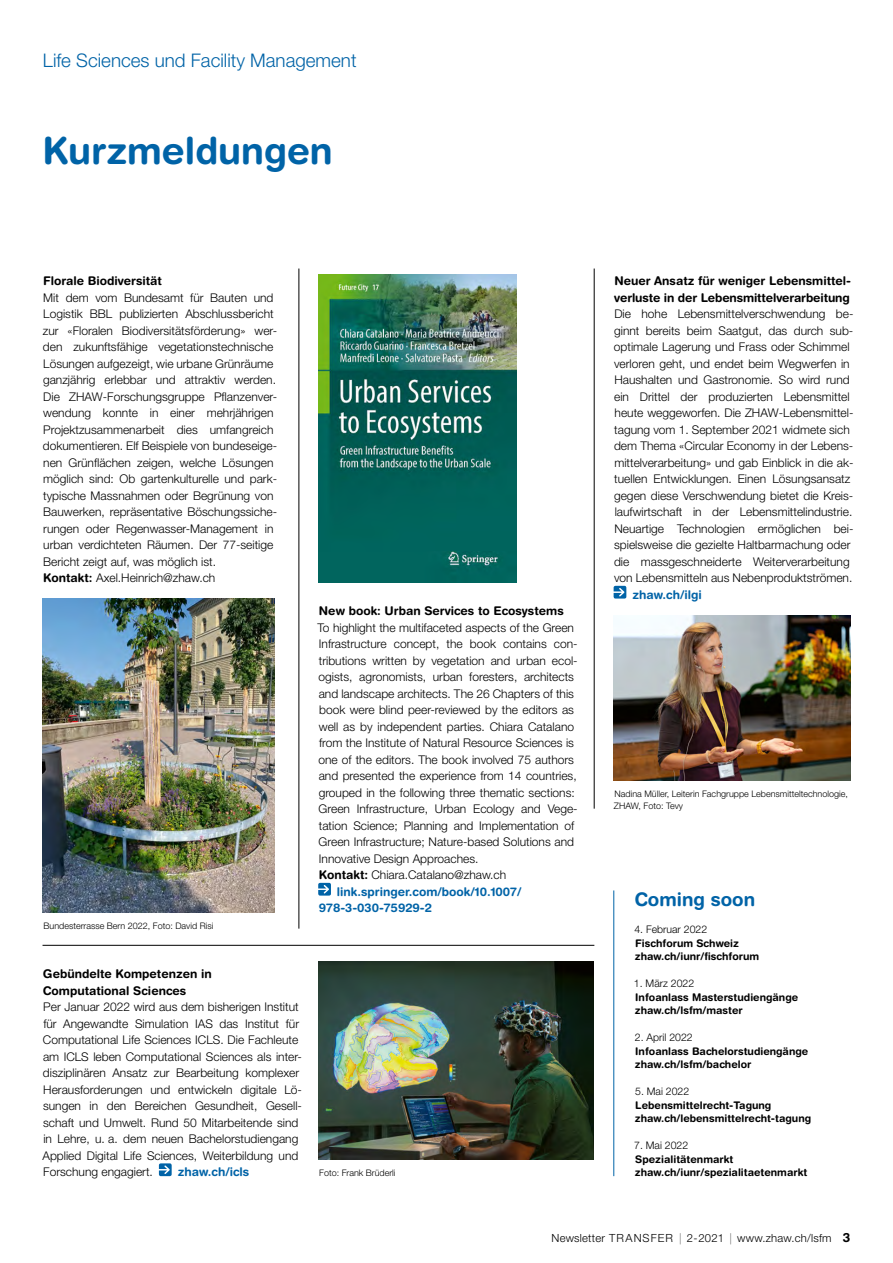
<style>
.page{position:relative;width:893px;height:1263px;background:#fff}
.page>*{position:absolute;margin:0;border:0;box-sizing:border-box;transform-origin:0 0}
.t1{font:700 37.5px "Helvetica Rounded LT Std";color:#0063a7}
.t2{font:300 18.75px "Helvetica Neue LT Std";color:#0063a7}
.t3{font:700 18.75px "Helvetica Rounded LT Std";color:#0063a7}
.t4{font:300 12px/16.5px "Helvetica Neue LT Std";color:#000}
.t5{font:700 12px/16.5px "Helvetica Rounded LT Std";color:#000}
.t6{font:700 12px/16.5px "Helvetica Rounded LT Std";color:#0063a7}
.t7{font:300 11.25px "Helvetica Neue LT Std";letter-spacing:.02em;color:#000}
.t8{font:700 10.5px/13.5px "Helvetica Rounded LT Std";color:#000}
.t9{font:300 10.5px "Helvetica Neue LT Std";color:#000}
.t10{font:300 9px/12px "Helvetica Neue LT Std";color:#000}
.s1{font-family:"Helvetica Rounded LT Std";font-weight:700}
.s2{font-family:"Helvetica Rounded LT Std";font-weight:700;font-size:12.75px}
</style>
<div class="page">
<hr style="left:299px;top:269px;width:1px;height:660px;background:#000">
<hr style="left:594px;top:269px;width:1px;height:540px;background:#000">
<hr style="left:43px;top:945px;width:551px;height:1px;background:#000">
<img style="left:318px;top:962px;width:276px;height:198px">
<hr style="left:613px;top:890px;width:1px;height:286px;background:#0063a7">
<img style="left:43px;top:599px;width:231px;height:313px">
<svg style="left:159px;top:1163px;width:13px;height:13px"></svg>
<svg style="left:318px;top:883px;width:13px;height:12px"></svg>
<svg style="left:614px;top:586px;width:12px;height:12px"></svg>
<img style="left:614px;top:615px;width:236px;height:165px">
<img style="left:318px;top:275px;width:198px;height:308px">
<h2 class="t2" style="left:43px;top:49px;width:315px">Life Sciences und Facility Management</h2>
<h1 class="t1" style="left:43px;top:127px;width:292px">Kurzmeldungen</h1>
<p class="t5" style="left:43px;top:272px;width:120px">Florale Biodiversität</p>
<p class="t4" style="left:43px;top:289px;width:236px">Mit dem vom Bundesamt für Bauten und Logistik BBL publizierten Abschlussbericht zur «Floralen Biodiversitätsförderung» wer&shy;den zukunftsfähige vegetationstechnische Lösungen aufgezeigt, wie urbane Grünräume ganzjährig erlebbar und attraktiv werden.<br>Die ZHAW-Forschungsgruppe Pflanzenver&shy;wendung konnte in einer mehrjährigen Projektzusammenarbeit dies umfangreich dokumentieren. Elf Beispiele von bundeseige&shy;nen Grünflächen zeigen, welche Lösungen möglich sind: Ob gartenkulturelle und park&shy;typische Massnahmen oder Begrünung von Bauwerken, repräsentative Böschungssiche&shy;rungen oder Regenwasser-Management in urban verdichteten Räumen. Der 77-seitige Bericht zeigt auf, was möglich ist.<br><span class="s1">Kontakt:</span> Axel.Heinrich@zhaw.ch</p>
<p class="t10" style="left:44px;top:919px;width:171px">Bundesterrasse Bern 2022, Foto: David Risi</p>
<p class="t5" style="left:43px;top:965px;width:170px">Gebündelte Kompetenzen in<br>Computational Sciences</p>
<p class="t4" style="left:43px;top:998px;width:261px">Per Januar 2022 wird aus dem bisherigen Institut für Angewandte Simulation IAS das Institut für Computational Life Sciences ICLS. Die Fachleute am ICLS leben Computational Sciences als inter&shy;disziplinären Ansatz zur Bearbeitung komplexer Herausforderungen und entwickeln digitale Lö&shy;sungen in den Bereichen Gesundheit, Gesell&shy;schaft und Umwelt. Rund 50 Mitarbeitende sind in Lehre, u. a. dem neuen Bachelorstudiengang Applied Digital Life Sciences, Weiterbildung und Forschung engagiert.</p>
<p class="t6" style="left:178px;top:1163px;width:73px">zhaw.ch/icls</p>
<p class="t5" style="left:319px;top:602px;width:246px">New book: Urban Services to Ecosystems</p>
<p class="t4" style="left:318px;top:619px;width:262px">To highlight the multifaceted aspects of the Green Infrastructure concept, the book contains con&shy;tributions written by vegetation and urban ecol&shy;ogists, agronomists, urban foresters, architects and landscape architects. The 26 Chapters of this book were blind peer-reviewed by the editors as well as by independent parties. Chiara Catalano from the Institute of Natural Resource Sciences is one of the editors. The book involved 75 authors and presented the experience from 14 countries, grouped in the following three thematic sections:<br>Green Infrastructure, Urban Ecology and Vege&shy;tation Science; Planning and Implementation of Green Infrastructure; Nature-based Solutions and Innovative Design Approaches.<br><span class="s1">Kontakt:</span> Chiara.Catalano@zhaw.ch</p>
<p class="t6" style="left:319px;top:883px;width:204px;text-indent:18px">link.springer.com/book/10.1007/<br>978-3-030-75929-2</p>
<p class="t10" style="left:319px;top:1167px;width:78px">Foto: Frank Brüderli</p>
<p class="t5" style="left:614px;top:272px;width:237px">Neuer Ansatz für weniger Lebensmittel&shy;verluste in der Lebensmittelverarbeitung</p>
<p class="t4" style="left:614px;top:305px;width:241px">Die hohe Lebensmittelverschwendung be&shy;ginnt bereits beim Saatgut, das durch sub&shy;optimale Lagerung und Frass oder Schimmel verloren geht, und endet beim Wegwerfen in Haushalten und Gastronomie. So wird rund ein Drittel der produzierten Lebensmittel heute weggeworfen. Die ZHAW-Lebensmittel&shy;tagung vom 1. September 2021 widmete sich dem Thema «Circular Economy in der Lebens&shy;mittelverarbeitung» und gab Einblick in die ak&shy;tuellen Entwicklungen. Einen Lösungsansatz gegen diese Verschwendung bietet die Kreis&shy;laufwirtschaft in der Lebensmittelindustrie.<br>Neuartige Technologien ermöglichen bei&shy;spielsweise die gezielte Haltbarmachung oder die massgeschneiderte Weiterverarbeitung von Lebensmitteln aus Nebenproduktströmen.</p>
<p class="t6" style="left:632px;top:586px;width:71px">zhaw.ch/ilgi</p>
<p class="t10" style="left:614px;top:787px;width:235px">Nadina Müller, Leiterin Fachgruppe Lebensmitteltechnologie,<br>ZHAW, Foto: Tevy</p>
<h2 class="t3" style="left:634px;top:888px;width:122px">Coming soon</h2>
<p class="t9" style="left:634px;top:923px;width:74px">4. Februar 2022</p>
<p class="t8" style="left:635px;top:936px;width:126px">Fischforum Schweiz zhaw.ch/iunr/fischforum</p>
<p class="t9" style="left:634px;top:977px;width:62px">1. März 2022</p>
<p class="t8" style="left:635px;top:990px;width:165px">Infoanlass Masterstudiengänge zhaw.ch/lsfm/master</p>
<p class="t9" style="left:635px;top:1031px;width:59px">2. April 2022</p>
<p class="t8" style="left:635px;top:1044px;width:175px">Infoanlass Bachelorstudiengänge zhaw.ch/lsfm/bachelor</p>
<p class="t9" style="left:635px;top:1085px;width:56px">5. Mai 2022</p>
<p class="t8" style="left:635px;top:1098px;width:178px">Lebensmittelrecht-Tagung zhaw.ch/lebensmittelrecht-tagung</p>
<p class="t9" style="left:634px;top:1139px;width:56px">7. Mai 2022</p>
<p class="t8" style="left:635px;top:1152px;width:174px">Spezialitätenmarkt zhaw.ch/iunr/spezialitaetenmarkt</p>
<p class="t7" style="left:551px;top:1231px;width:300px">Newsletter TRANSFER | 2-2021 | www.zhaw.ch/lsfm <span class="s2">3</span></p>
</div>
